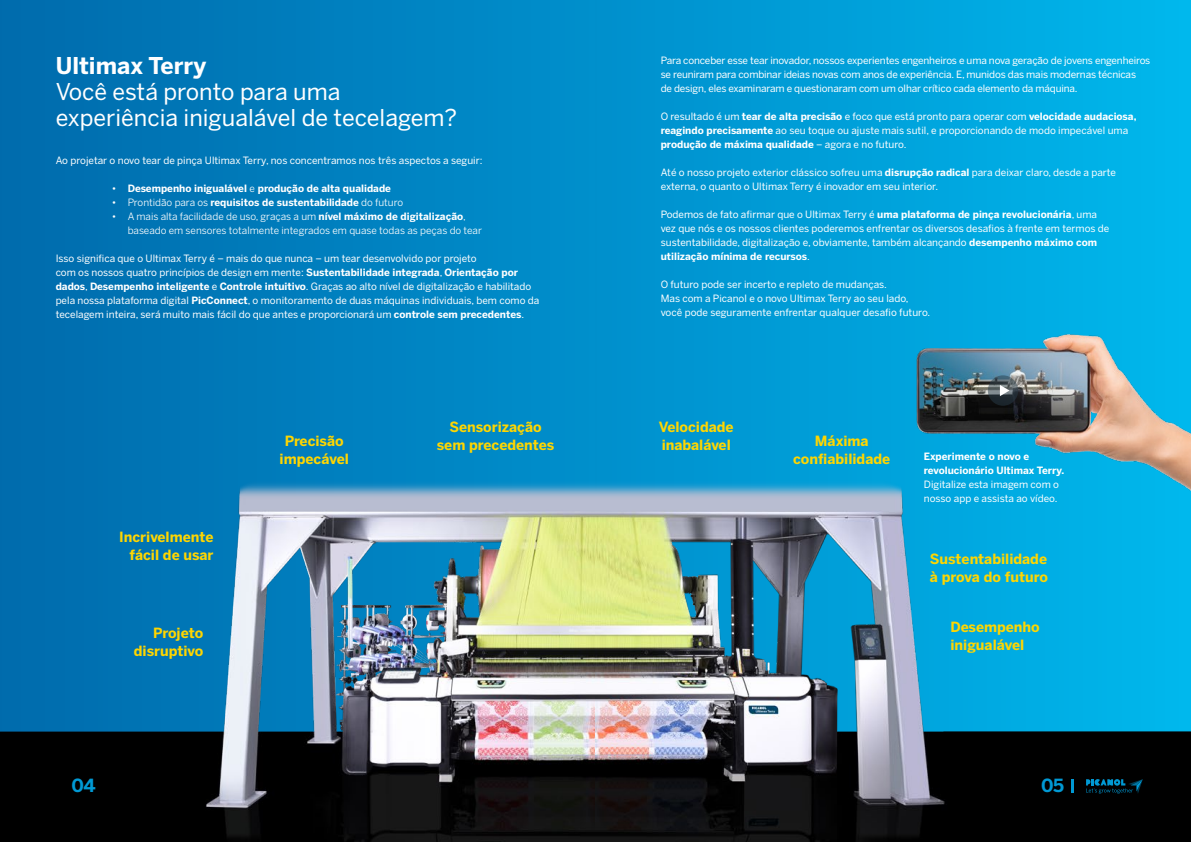
<style>
.page{position:relative;width:1191px;height:842px;background:#fff}
.page>*{position:absolute;margin:0;border:0;box-sizing:border-box;transform-origin:0 0}
.t1{font:23px/26px "Benton Sans";color:#fff}
.t2{font:700 23px "Benton Sans";color:#fff}
.t3{font:700 18px "Benton Sans";color:#0099d4}
.t4{font:700 14px/18px "Benton Sans";color:#ffd600;text-align:center}
.t5{font:10px/14px "Benton Sans";color:#fff}
.t6{font:700 10px/14px "Benton Sans";color:#fff}
.t7{font:10px/14px "Benton Sans";color:#fff}
.s1{font-weight:400}
.s2{font-weight:700}
</style>
<div class="page">
<div style="left:0;top:0;width:595px;height:842px;background:linear-gradient(to right,#006bac,#008fcc)"></div>
<img style="left:0;top:96px;width:595px;height:746px">
<svg style="left:595px;top:0;width:596px;height:842px;background:#1d8fb7"></svg>
<img style="left:889px;top:299px;width:302px;height:226px">
<svg style="left:987px;top:375px;width:31px;height:31px"></svg>
<svg style="left:1000px;top:385px;width:9px;height:11px"></svg>
<svg style="left:1086px;top:779px;width:56px;height:15px"></svg>
<svg style="left:1071px;top:779px;width:2px;height:13px"></svg>
<h1 class="t2" style="left:56px;top:52px;width:152px">Ultimax Terry</h1>
<h1 class="t1" style="left:56px;top:79px;width:403px">Você está pronto para uma experiência inigualável de tecelagem?</h1>
<p class="t5" style="left:56px;top:154px;width:428px">Ao projetar o novo tear de pinça Ultimax Terry, nos concentramos nos três aspectos a seguir:</p>
<p class="t6" style="left:112px;top:182px;width:281px"><span class="s1">•</span> Desempenho inigualável <span class="s1">e</span> produção de alta qualidade</p>
<p class="t6" style="left:112px;top:196px;width:293px"><span class="s1">•</span> <span class="s1">Prontidão para os</span> requisitos de sustentabilidade <span class="s1">do futuro</span></p>
<p class="t7" style="left:128px;top:210px;width:356px;text-indent:-16px">• A mais alta facilidade de uso, graças a um <span class="s2">nível máximo de digitalização</span>, baseado em sensores totalmente integrados em quase todas as peças do tear</p>
<p class="t5" style="left:56px;top:252px;width:485px">Isso significa que o Ultimax Terry é – mais do que nunca – um tear desenvolvido por projeto<br>com os nossos quatro princípios de design em mente: <span class="s2">Sustentabilidade integrada</span>, <span class="s2">Orientação por dados</span>, <span class="s2">Desempenho inteligente</span> e <span class="s2">Controle intuitivo</span>. Graças ao alto nível de digitalização e habilitado pela nossa plataforma digital <span class="s2">PicConnect</span>, o monitoramento de duas máquinas individuais, bem como da tecelagem inteira, será muito mais fácil do que antes e proporcionará um <span class="s2">controle sem precedentes</span>.</p>
<h3 class="t4" style="left:119px;top:528px;width:96px;text-align:right">Incrivelmente fácil de usar</h3>
<h3 class="t4" style="left:134px;top:624px;width:71px;text-align:right">Projeto disruptivo</h3>
<h3 class="t4" style="left:280px;top:432px;width:71px">Precisão impecável</h3>
<h3 class="t4" style="left:437px;top:418px;width:119px">Sensorização sem precedentes</h3>
<p class="t5" style="left:660px;top:54px;width:491px">Para conceber esse tear inovador, nossos experientes engenheiros e uma nova geração de jovens engenheiros se reuniram para combinar ideias novas com anos de experiência. E, munidos das mais modernas técnicas<br>de design, eles examinaram e questionaram com um olhar crítico cada elemento da máquina.</p>
<p class="t5" style="left:660px;top:110px;width:477px">O resultado é um <span class="s2">tear de alta precisão</span> e foco que está pronto para operar com <span class="s2">velocidade audaciosa, reagindo precisamente</span> ao seu toque ou ajuste mais sutil, e proporcionando de modo impecável uma <span class="s2">produção de máxima qualidade</span> – agora e no futuro.</p>
<p class="t5" style="left:660px;top:166px;width:457px">Até o nosso projeto exterior clássico sofreu uma <span class="s2">disrupção radical</span> para deixar claro, desde a parte externa, o quanto o Ultimax Terry é inovador em seu interior.</p>
<p class="t5" style="left:660px;top:208px;width:450px">Podemos de fato afirmar que o Ultimax Terry é <span class="s2">uma plataforma de pinça revolucionária</span>, uma vez que nós e os nossos clientes poderemos enfrentar os diversos desafios à frente em termos de sustentabilidade, digitalização e, obviamente, também alcançando <span class="s2">desempenho máximo com utilização mínima de recursos</span>.</p>
<p class="t5" style="left:660px;top:278px;width:271px">O futuro pode ser incerto e repleto de mudanças.<br>Mas com a Picanol e o novo Ultimax Terry ao seu lado, você pode seguramente enfrentar qualquer desafio futuro.</p>
<h3 class="t4" style="left:659px;top:418px;width:76px;text-align:left">Velocidade inabalável</h3>
<h3 class="t4" style="left:793px;top:432px;width:98px">Máxima confiabilidade</h3>
<p class="t6" style="left:924px;top:450px;width:142px">Experimente o novo e revolucionário Ultimax Terry.</p>
<p class="t5" style="left:924px;top:478px;width:137px">Digitalize esta imagem com o nosso app e assista ao vídeo.</p>
<h3 class="t4" style="left:930px;top:550px;width:119px;text-align:left">Sustentabilidade à prova do futuro</h3>
<h3 class="t4" style="left:950px;top:618px;width:91px;text-align:left">Desempenho inigualável</h3>
<h2 class="t3" style="left:72px;top:775px;width:25px">04</h2>
<h2 class="t3" style="left:1041px;top:775px;width:24px">05</h2>
</div>
